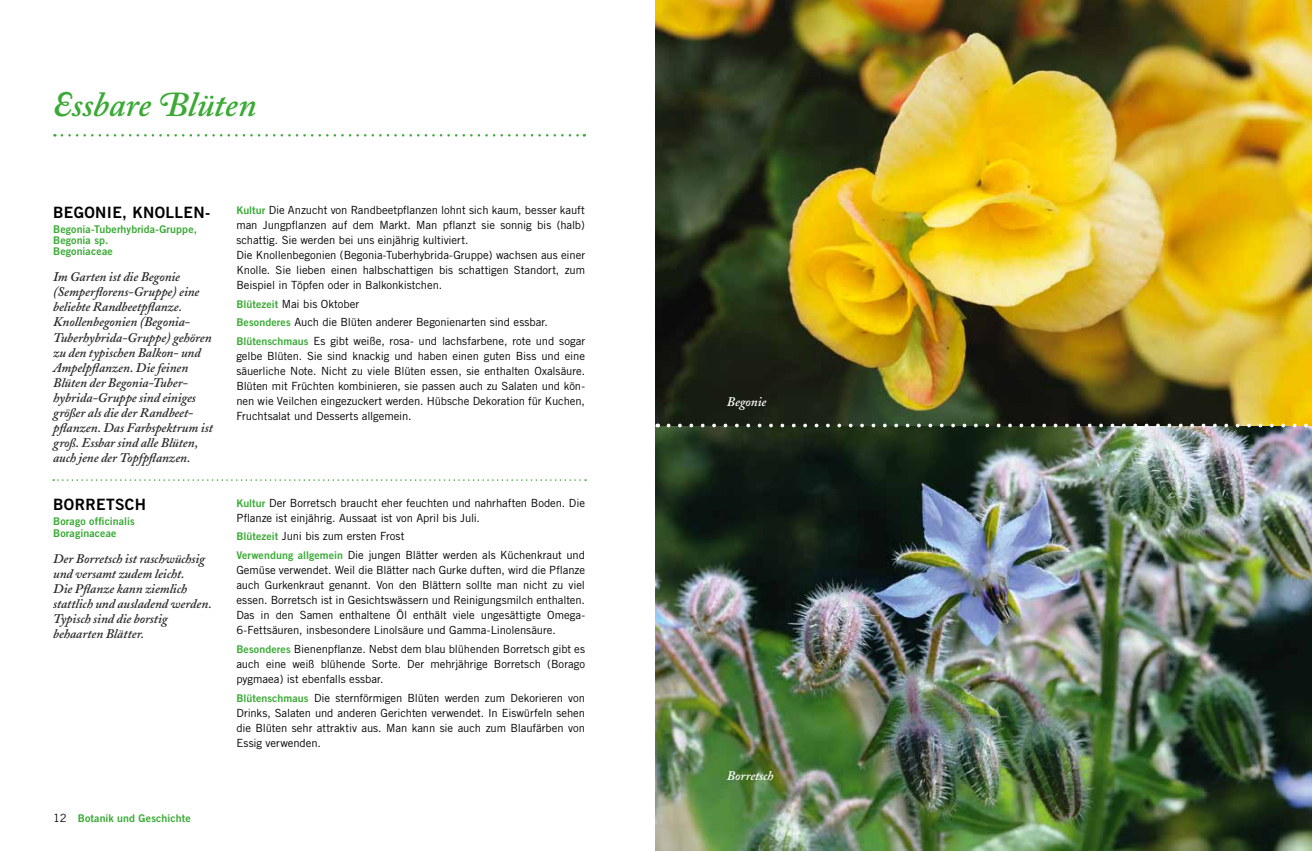
<style>
.page{position:relative;width:1312px;height:851px;background:#fff}
.page>*{position:absolute;margin:0;border:0;box-sizing:border-box;transform-origin:0 0}
.t1{font:italic 600 35px "Adobe Caslon";letter-spacing:-.005em;color:#3aaa35}
.t2{font:15.62px "Trade Gothic Bold Two";letter-spacing:.02em;color:#000}
.t3{font:italic 600 13.12px/15px "Adobe Caslon";letter-spacing:-.005em;color:#282827}
.t4{font:italic 600 13.12px "Adobe Caslon";letter-spacing:-.005em;color:#fff}
.t5{font:11.25px/15px "Trade Gothic";letter-spacing:-.005em;color:#000}
.t6{font:10.62px/11.2px "Trade Gothic Bold Two";letter-spacing:.01em;color:#3aaa35}
.s1{font-family:"Adobe Caslon Swash"}
.s2{font-family:"Trade Gothic Bold Two";font-size:10.62px;color:#3aaa35}
.s3{font-family:"Trade Gothic";font-size:11.25px;color:#000}
</style>
<div class="page">
<svg style="left:53px;top:479px;width:533px;height:2px"></svg>
<svg style="left:62px;top:134px;width:522px;height:2px"></svg>
<img style="left:656px;top:0;width:655px;height:850px">
<svg style="left:668px;top:423px;width:644px;height:4px"></svg>
<h1 class="t1" style="left:53px;top:85px;width:205px"><span class="s1">E</span>ssbare <span class="s1">B</span>lüten</h1>
<h2 class="t2" style="left:53px;top:202px;width:158px">BEGONIE, KNOLLEN-</h2>
<p class="t6" style="left:53px;top:223px;width:145px">Begonia-Tuberhybrida-Gruppe,<br>Begonia sp.<br>Begoniaceae</p>
<p class="t3" style="left:53px;top:270px;width:161px">Im Garten ist die Begonie (Semperflorens-Gruppe) eine beliebte Randbeetpflanze.<br>Knollenbegonien (Begonia-<br>Tuberhybrida-Gruppe) gehören zu den typischen Balkon- und<br>Ampelpflanzen. Die feinen<br>Blüten der Begonia-Tuber&shy;hybrida-Gruppe sind einiges größer als die der Randbeet&shy;pflanzen. Das Farbspektrum ist groß. Essbar sind alle Blüten, auch jene der Topfpflanzen.</p>
<h2 class="t2" style="left:53px;top:495px;width:94px">BORRETSCH</h2>
<p class="t6" style="left:53px;top:515px;width:83px">Borago officinalis<br>Boraginaceae</p>
<p class="t3" style="left:53px;top:551px;width:160px">Der Borretsch ist raschwüchsig und versamt zudem leicht.<br>Die Pflanze kann ziemlich stattlich und ausladend werden.<br>Typisch sind die borstig behaarten Blätter.</p>
<p class="t5" style="left:236px;top:202px;width:350px"><span class="s2">Kultur</span> Die Anzucht von Randbeetpflanzen lohnt sich kaum, besser kauft man Jungpflanzen auf dem Markt. Man pflanzt sie sonnig bis (halb) schattig. Sie werden bei uns einjährig kultiviert.<br>Die Knollenbegonien (Begonia-Tuberhybrida-Gruppe) wachsen aus einer Knolle. Sie lieben einen halbschattigen bis schattigen Standort, zum Beispiel in Töpfen oder in Balkonkistchen.</p>
<p class="t5" style="left:236px;top:294px;width:350px;line-height:18.8px"><span class="s2">Blütezeit</span> Mai bis Oktober<br><span class="s2">Besonderes</span> Auch die Blüten anderer Begonienarten sind essbar.<br><span class="s2">Blütenschmaus</span> Es gibt weiße, rosa- und lachsfarbene, rote und sogar</p>
<p class="t5" style="left:236px;top:348px;width:350px;text-align:justify">gelbe Blüten. Sie sind knackig und haben einen guten Biss und eine säuerliche Note. Nicht zu viele Blüten essen, sie enthalten Oxalsäure.<br>Blüten mit Früchten kombinieren, sie passen auch zu Salaten und kön&shy;nen wie Veilchen eingezuckert werden. Hübsche Dekoration für Kuchen, Fruchtsalat und Desserts allgemein.</p>
<p class="t5" style="left:236px;top:495px;width:350px"><span class="s2">Kultur</span> Der Borretsch braucht eher feuchten und nahrhaften Boden. Die<br>Pflanze ist einjährig. Aussaat ist von April bis Juli.</p>
<p class="t5" style="left:236px;top:526px;width:350px;line-height:18.8px"><span class="s2">Blütezeit</span> Juni bis zum ersten Frost<br><span class="s2">Verwendung allgemein</span> Die jungen Blätter werden als Küchenkraut und</p>
<p class="t5" style="left:236px;top:562px;width:350px;text-align:justify">Gemüse verwendet. Weil die Blätter nach Gurke duften, wird die Pflanze auch Gurkenkraut genannt. Von den Blättern sollte man nicht zu viel essen. Borretsch ist in Gesichtswässern und Reinigungsmilch enthalten.<br>Das in den Samen enthaltene Öl enthält viele ungesättigte Omega-6-Fettsäuren, insbesondere Linolsäure und Gamma-Linolensäure.</p>
<p class="t5" style="left:236px;top:641px;width:350px;text-align:justify"><span class="s2">Besonderes</span> Bienenpflanze. Nebst dem blau blühenden Borretsch gibt es auch eine weiß blühende Sorte. Der mehrjährige Borretsch (Borago pygmaea) ist ebenfalls essbar.</p>
<p class="t5" style="left:236px;top:690px;width:350px;text-align:justify"><span class="s2">Blütenschmaus</span> Die sternförmigen Blüten werden zum Dekorieren von Drinks, Salaten und anderen Gerichten verwendet. In Eiswürfeln sehen die Blüten sehr attraktiv aus. Man kann sie auch zum Blaufärben von Essig verwenden.</p>
<p class="t6" style="left:53px;top:812px;width:139px"><span class="s3">12</span> Botanik und Geschichte</p>
<p class="t4" style="left:726px;top:394px;width:41px">Begonie</p>
<p class="t4" style="left:726px;top:768px;width:48px">Borretsch</p>
</div>
